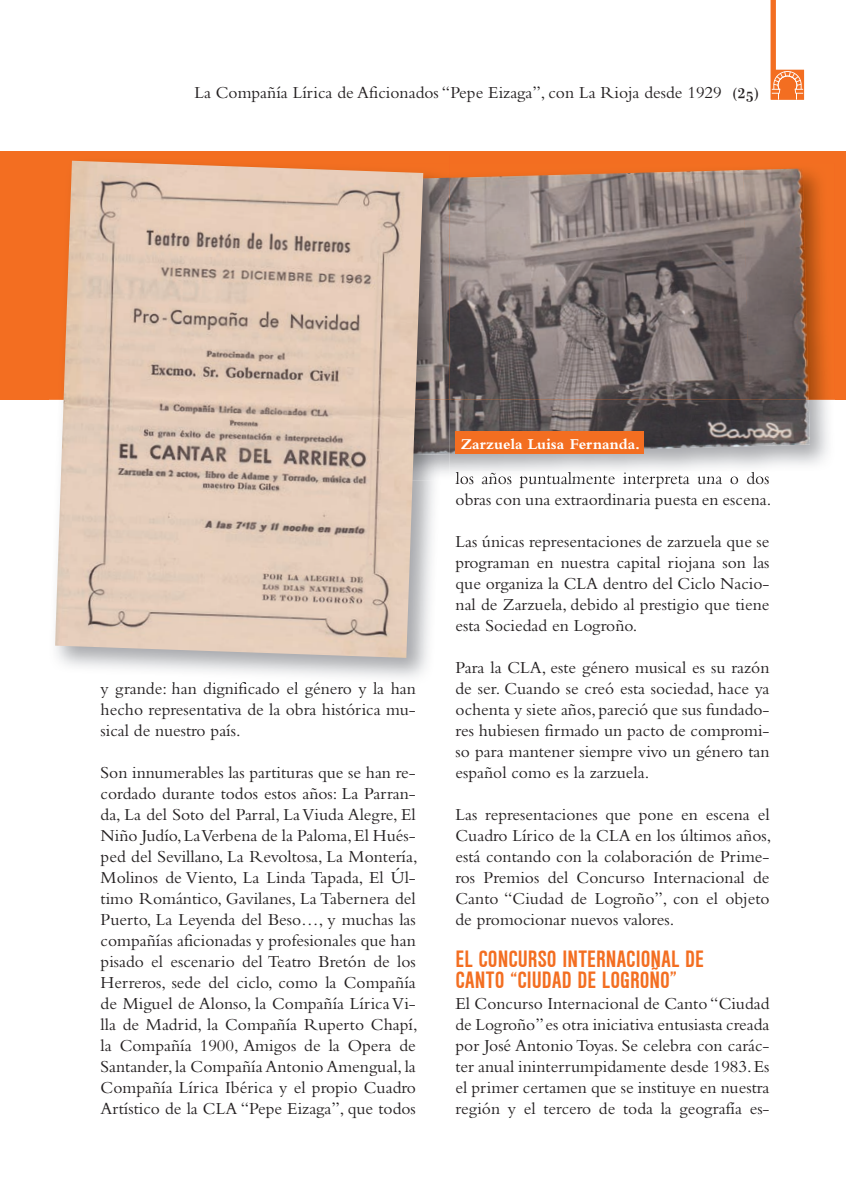
<style>
.page{position:relative;width:846px;height:1190px;background:#fff}
.page>*{position:absolute;margin:0;border:0;box-sizing:border-box;transform-origin:0 0}
.t1{font:700 condensed 24.5px/21px "Nimbus San D";letter-spacing:.005em;color:#f36e21}
.t2{font:17.5px/21px "Bembo";color:#231f20;text-align:justify}
.t3{font:700 15.75px "Bembo";color:#fff}
.s1{font-family:"Katrina";font-size:15.75px}
</style>
<div class="page">
<div style="left:0;top:151px;width:845px;height:248px;background:#f36e21"></div>
<svg style="left:770px;top:0;width:34px;height:100px"></svg>
<img style="left:449px;top:171px;width:385px;height:303px">
<img style="left:455px;top:472px;width:314px;height:8px">
<img style="left:449px;top:399px;width:360px;height:55px">
<img style="left:449px;top:170px;width:293px;height:229px">
<img style="left:742px;top:168px;width:66px;height:231px">
<img style="left:49px;top:160px;width:400px;height:518px">
<img style="left:151px;top:682px;width:243px;height:2px">
<img style="left:423px;top:399px;width:26px;height:57px">
<img style="left:423px;top:178px;width:26px;height:221px">
<img style="left:55px;top:161px;width:368px;height:496px">
<div style="left:455px;top:432px;width:189px;height:22px;background:#f36e21"></div>
<p class="t2" style="left:194px;top:82px;width:566px">La Compañía Lírica de Aficionados “Pepe Eizaga”, con La Rioja desde 1929 <span class="s1">(25)</span></p>
<p class="t2" style="left:101px;top:677px;width:317px">y grande: han dignificado el género y la han hecho representativa de la obra histórica mu&shy;sical de nuestro país.</p>
<p class="t2" style="left:101px;top:761px;width:318px">Son innumerables las partituras que se han re&shy;cordado durante todos estos años: La Parran&shy;da, La del Soto del Parral, La Viuda Alegre, El Niño Judío, La Verbena de la Paloma, El Hués&shy;ped del Sevillano, La Revoltosa, La Montería, Molinos de Viento, La Linda Tapada, El Úl&shy;timo Romántico, Gavilanes, La Tabernera del Puerto, La Leyenda del Beso…, y muchas las compañías aficionadas y profesionales que han pisado el escenario del Teatro Bretón de los Herreros, sede del ciclo, como la Compañía de Miguel de Alonso, la Compañía Lírica Vi&shy;lla de Madrid, la Compañía Ruperto Chapí, la Compañía 1900, Amigos de la Opera de Santander, la Compañía Antonio Amengual, la Compañía Lírica Ibérica y el propio Cuadro Artístico de la CLA “Pepe Eizaga”, que todos</p>
<p class="t3" style="left:460px;top:435px;width:181px">Zarzuela Luisa Fernanda.</p>
<p class="t2" style="left:455px;top:467px;width:317px">los años puntualmente interpreta una o dos obras con una extraordinaria puesta en escena.</p>
<p class="t2" style="left:455px;top:530px;width:315px">Las únicas representaciones de zarzuela que se programan en nuestra capital riojana son las que organiza la CLA dentro del Ciclo Nacio&shy;nal de Zarzuela, debido al prestigio que tiene esta Sociedad en Logroño.</p>
<p class="t2" style="left:455px;top:656px;width:315px">Para la CLA, este género musical es su razón de ser. Cuando se creó esta sociedad, hace ya ochenta y siete años, pareció que sus fundado&shy;res hubiesen firmado un pacto de compromi&shy;so para mantener siempre vivo un género tan español como es la zarzuela.</p>
<p class="t2" style="left:455px;top:803px;width:317px">Las representaciones que pone en escena el Cuadro Lírico de la CLA en los últimos años, está contando con la colaboración de Prime&shy;ros Premios del Concurso Internacional de Canto “Ciudad de Logroño”, con el objeto de promocionar nuevos valores.</p>
<h1 class="t1" style="left:455px;top:948px;width:250px">EL CONCURSO INTERNACIONAL DE<br>CANTO “CIUDAD DE LOGROÑO”</h1>
<p class="t2" style="left:455px;top:992px;width:315px">El Concurso Internacional de Canto “Ciudad de Logroño” es otra iniciativa entusiasta creada por José Antonio Toyas. Se celebra con carác&shy;ter anual ininterrumpidamente desde 1983. Es el primer certamen que se instituye en nuestra región y el tercero de toda la geografía es-</p>
</div>
